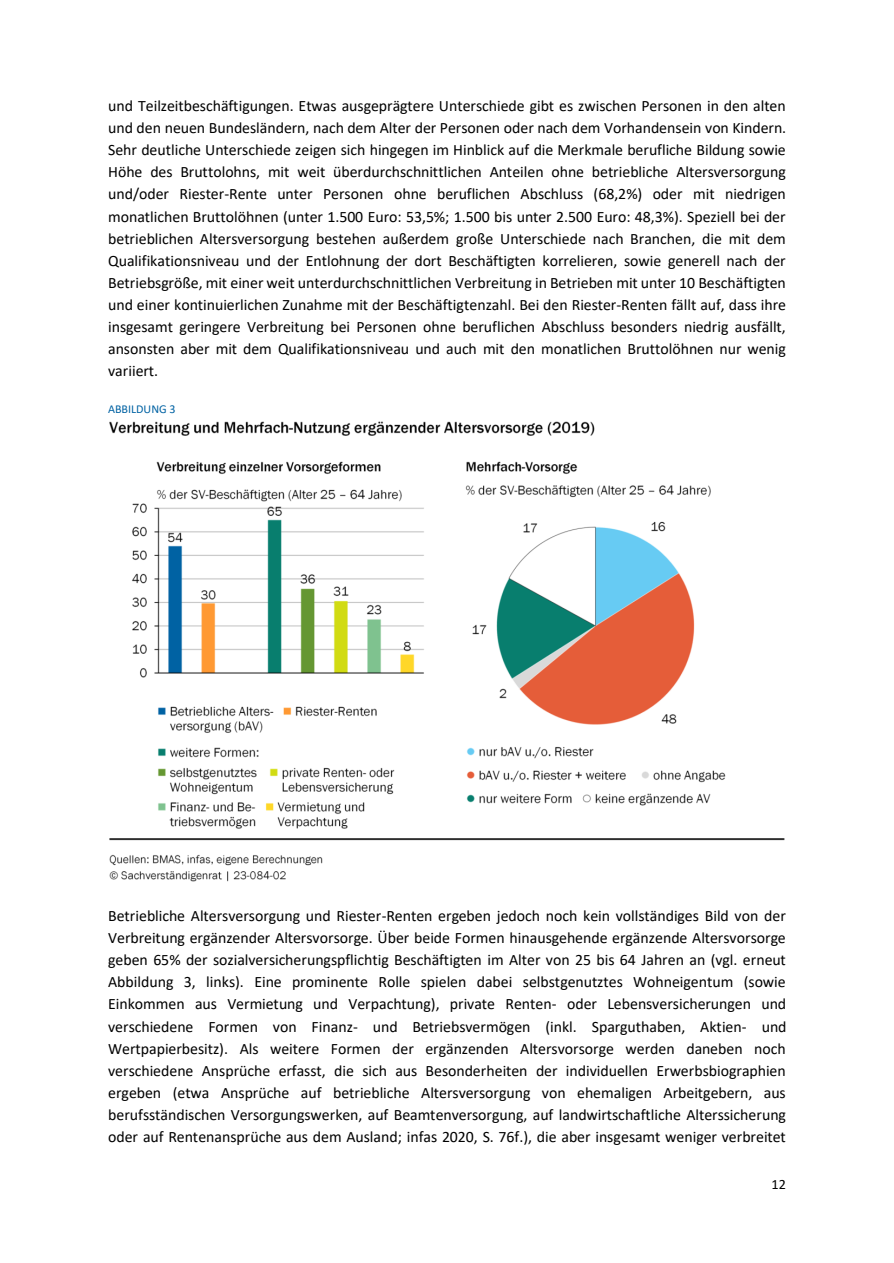
<style>
.page{position:relative;width:894px;height:1263px;background:#fff}
.page>*{position:absolute;margin:0;border:0;box-sizing:border-box;transform-origin:0 0}
.t1{font:15.9px/22px "Calibri";color:#000;text-align:justify}
.t2{font:14.25px "Calibri";color:#000}
.t3{font:12px "Calibri";color:#0062a3}
</style>
<div class="page">
<img style="left:109px;top:421px;width:676px;height:461px">
<p class="t1" style="left:108px;top:96px;width:679px">und Teilzeitbeschäftigungen. Etwas ausgeprägtere Unterschiede gibt es zwischen Personen in den alten und den neuen Bundesländern, nach dem Alter der Personen oder nach dem Vorhandensein von Kindern.<br>Sehr deutliche Unterschiede zeigen sich hingegen im Hinblick auf die Merkmale berufliche Bildung sowie Höhe des Bruttolohns, mit weit überdurchschnittlichen Anteilen ohne betriebliche Altersversorgung und/oder Riester-Rente unter Personen ohne beruflichen Abschluss (68,2%) oder mit niedrigen monatlichen Bruttolöhnen (unter 1.500 Euro: 53,5%; 1.500 bis unter 2.500 Euro: 48,3%). Speziell bei der betrieblichen Altersversorgung bestehen außerdem große Unterschiede nach Branchen, die mit dem Qualifikationsniveau und der Entlohnung der dort Beschäftigten korrelieren, sowie generell nach der Betriebsgröße, mit einer weit unterdurchschnittlichen Verbreitung in Betrieben mit unter 10 Beschäftigten und einer kontinuierlichen Zunahme mit der Beschäftigtenzahl. Bei den Riester-Renten fällt auf, dass ihre insgesamt geringere Verbreitung bei Personen ohne beruflichen Abschluss besonders niedrig ausfällt, ansonsten aber mit dem Qualifikationsniveau und auch mit den monatlichen Bruttolöhnen nur wenig variiert.</p>
<p class="t3" style="left:108px;top:404px;width:69px">ABBILDUNG 3</p>
<p class="t1" style="left:108px;top:906px;width:679px">Betriebliche Altersversorgung und Riester-Renten ergeben jedoch noch kein vollständiges Bild von der Verbreitung ergänzender Altersvorsorge. Über beide Formen hinausgehende ergänzende Altersvorsorge geben 65% der sozialversicherungspflichtig Beschäftigten im Alter von 25 bis 64 Jahren an (vgl. erneut Abbildung 3, links). Eine prominente Rolle spielen dabei selbstgenutztes Wohneigentum (sowie Einkommen aus Vermietung und Verpachtung), private Renten- oder Lebensversicherungen und verschiedene Formen von Finanz- und Betriebsvermögen (inkl. Sparguthaben, Aktien- und Wertpapierbesitz). Als weitere Formen der ergänzenden Altersvorsorge werden daneben noch verschiedene Ansprüche erfasst, die sich aus Besonderheiten der individuellen Erwerbsbiographien ergeben (etwa Ansprüche auf betriebliche Altersversorgung von ehemaligen Arbeitgebern, aus berufsständischen Versorgungswerken, auf Beamtenversorgung, auf landwirtschaftliche Alterssicherung oder auf Rentenansprüche aus dem Ausland; infas 2020, S. 76f.), die aber insgesamt weniger verbreitet</p>
<p class="t2" style="left:771px;top:1178px;width:16px">12</p>
</div>
